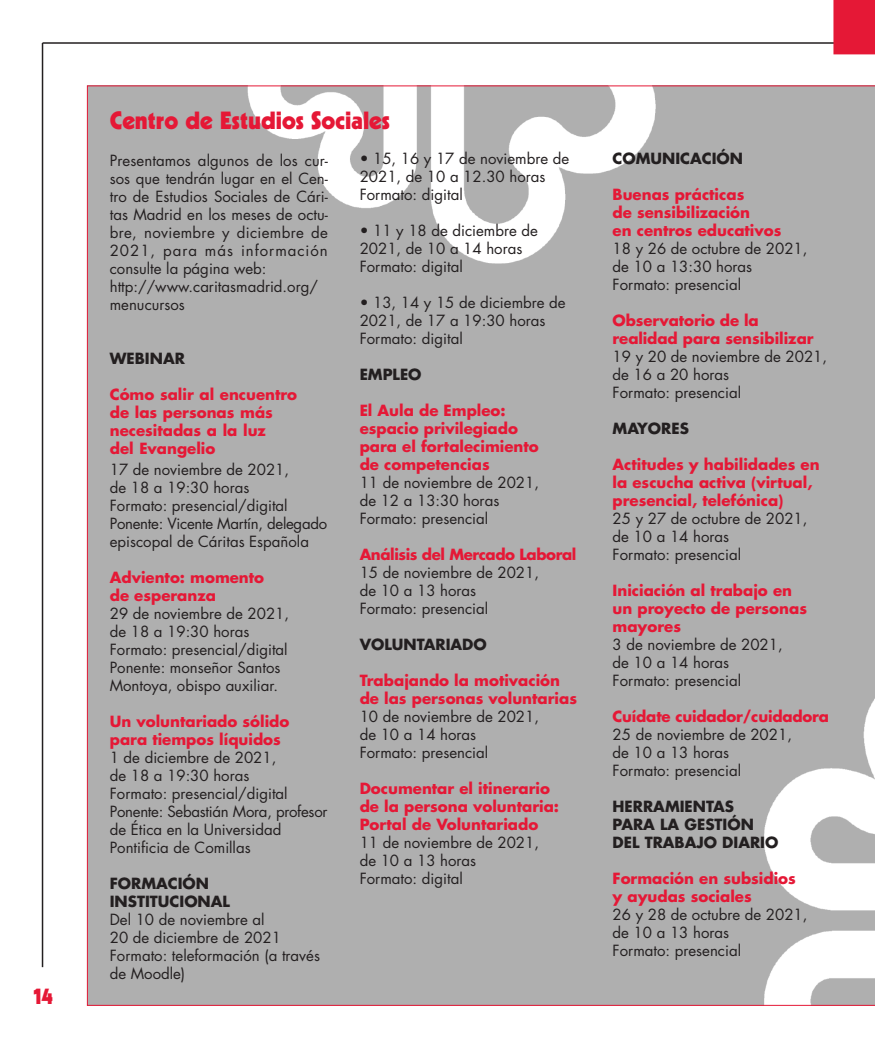
<style>
.page{position:relative;width:876px;height:1046px;background:#fff}
.page>*{position:absolute;margin:0;border:0;box-sizing:border-box;transform-origin:0 0}
.t1{font:900 24.15px "Kabel";color:#e51836}
.t2{font:900 22.5px "Kabel";color:#e51836}
.t3{font:15px/18px "Futura Std";color:#231f20}
.t4{font:700 15px/18px "Futura Std";color:#e51836}
.t5{font:700 15px/18px "Futura Std";color:#231f20}
.t6{font:700 15px "Futura Std";letter-spacing:-.025em;color:#e51836}
</style>
<div class="page">
<hr style="left:43px;top:42px;width:831px;height:2px;background:#231f20">
<div style="left:833px;top:0;width:41px;height:54px;background:#e51836"></div>
<hr style="left:42px;top:43px;width:1px;height:924px;background:#231f20">
<div style="left:87px;top:86px;width:787px;height:920px;background:#afafaf"></div>
<h2 class="t2" style="left:34px;top:988px;width:21px">14</h2>
<h1 class="t1" style="left:110px;top:112px;width:281px">Centro de Estudios Sociales</h1>
<p class="t3" style="left:110px;top:152px;width:220px">Presentamos algunos de los cur&shy;sos que tendrán lugar en el Cen&shy;tro de Estudios Sociales de Cári&shy;tas Madrid en los meses de octu&shy;bre, noviembre y diciembre de<br>2021, para más información consulte la página web: http://www.caritasmadrid.org/ menucursos</p>
<p class="t3" style="left:360px;top:151px;width:211px">• 15, 16 y 17 de noviembre de<br>2021, de 10 a 12.30 horas<br>Formato: digital</p>
<p class="t3" style="left:360px;top:223px;width:180px">• 11 y 18 de diciembre de<br>2021, de 10 a 14 horas<br>Formato: digital</p>
<p class="t3" style="left:360px;top:295px;width:208px">• 13, 14 y 15 de diciembre de<br>2021, de 17 a 19:30 horas<br>Formato: digital</p>
<p class="t5" style="left:360px;top:367px;width:63px">EMPLEO</p>
<p class="t4" style="left:360px;top:403px;width:181px">El Aula de Empleo: espacio privilegiado para el fortalecimiento de competencias</p>
<p class="t3" style="left:360px;top:475px;width:181px">11 de noviembre de 2021, de 12 a 13:30 horas<br>Formato: presencial</p>
<p class="t6" style="left:360px;top:548px;width:218px">Análisis del Mercado Laboral</p>
<p class="t3" style="left:360px;top:565px;width:181px">15 de noviembre de 2021, de 10 a 13 horas<br>Formato: presencial</p>
<p class="t5" style="left:360px;top:637px;width:129px">VOLUNTARIADO</p>
<p class="t4" style="left:360px;top:673px;width:219px">Trabajando la motivación de las personas voluntarias</p>
<p class="t3" style="left:360px;top:709px;width:181px">10 de noviembre de 2021, de 10 a 14 horas<br>Formato: presencial</p>
<p class="t4" style="left:360px;top:781px;width:201px">Documentar el itinerario de la persona voluntaria:<br>Portal de Voluntariado</p>
<p class="t3" style="left:360px;top:835px;width:181px">11 de noviembre de 2021, de 10 a 13 horas<br>Formato: digital</p>
<p class="t5" style="left:110px;top:350px;width:77px">WEBINAR</p>
<p class="t4" style="left:110px;top:386px;width:189px">Cómo salir al encuentro de las personas más necesitadas a la luz<br>del Evangelio</p>
<p class="t3" style="left:110px;top:462px;width:219px">17 de noviembre de 2021,<br>de 18 a 19:30 horas<br>Formato: presencial/digital<br>Ponente: Vicente Martín, delegado episcopal de Cáritas Española</p>
<p class="t4" style="left:110px;top:570px;width:156px">Adviento: momento de esperanza</p>
<p class="t3" style="left:110px;top:606px;width:181px">29 de noviembre de 2021, de 18 a 19:30 horas<br>Formato: presencial/digital<br>Ponente: monseñor Santos<br>Montoya, obispo auxiliar.</p>
<p class="t4" style="left:110px;top:714px;width:181px">Un voluntariado sólido para tiempos líquidos</p>
<p class="t3" style="left:110px;top:750px;width:219px">1 de diciembre de 2021,<br>de 18 a 19:30 horas<br>Formato: presencial/digital<br>Ponente: Sebastián Mora, profesor de Ética en la Universidad<br>Pontificia de Comillas</p>
<p class="t5" style="left:110px;top:876px;width:122px">FORMACIÓN<br>INSTITUCIONAL</p>
<p class="t3" style="left:110px;top:912px;width:212px">Del 10 de noviembre al<br>20 de diciembre de 2021<br>Formato: teleformación (a través de Moodle)</p>
<p class="t5" style="left:613px;top:151px;width:132px">COMUNICACIÓN</p>
<p class="t4" style="left:613px;top:187px;width:170px">Buenas prácticas<br>de sensibilización<br>en centros educativos</p>
<p class="t3" style="left:613px;top:241px;width:196px">18 y 26 de octubre de 2021, de 10 a 13:30 horas<br>Formato: presencial</p>
<p class="t4" style="left:613px;top:313px;width:203px">Observatorio de la realidad para sensibilizar</p>
<p class="t3" style="left:613px;top:349px;width:216px">19 y 20 de noviembre de 2021, de 16 a 20 horas<br>Formato: presencial</p>
<p class="t5" style="left:613px;top:421px;width:78px">MAYORES</p>
<p class="t4" style="left:613px;top:457px;width:209px">Actitudes y habilidades en la escucha activa (virtual, presencial, telefónica)</p>
<p class="t3" style="left:613px;top:511px;width:196px">25 y 27 de octubre de 2021, de 10 a 14 horas<br>Formato: presencial</p>
<p class="t4" style="left:613px;top:583px;width:196px">Iniciación al trabajo en un proyecto de personas mayores</p>
<p class="t3" style="left:613px;top:637px;width:172px">3 de noviembre de 2021, de 10 a 14 horas<br>Formato: presencial</p>
<p class="t4" style="left:613px;top:709px;width:218px">Cuídate cuidador/cuidadora</p>
<p class="t3" style="left:613px;top:727px;width:181px">25 de noviembre de 2021, de 10 a 13 horas<br>Formato: presencial</p>
<p class="t5" style="left:613px;top:799px;width:167px">HERRAMIENTAS<br>PARA LA GESTIÓN<br>DEL TRABAJO DIARIO</p>
<p class="t4" style="left:613px;top:871px;width:185px">Formación en subsidios y ayudas sociales</p>
<p class="t3" style="left:613px;top:907px;width:196px">26 y 28 de octubre de 2021, de 10 a 13 horas<br>Formato: presencial</p>
</div>
